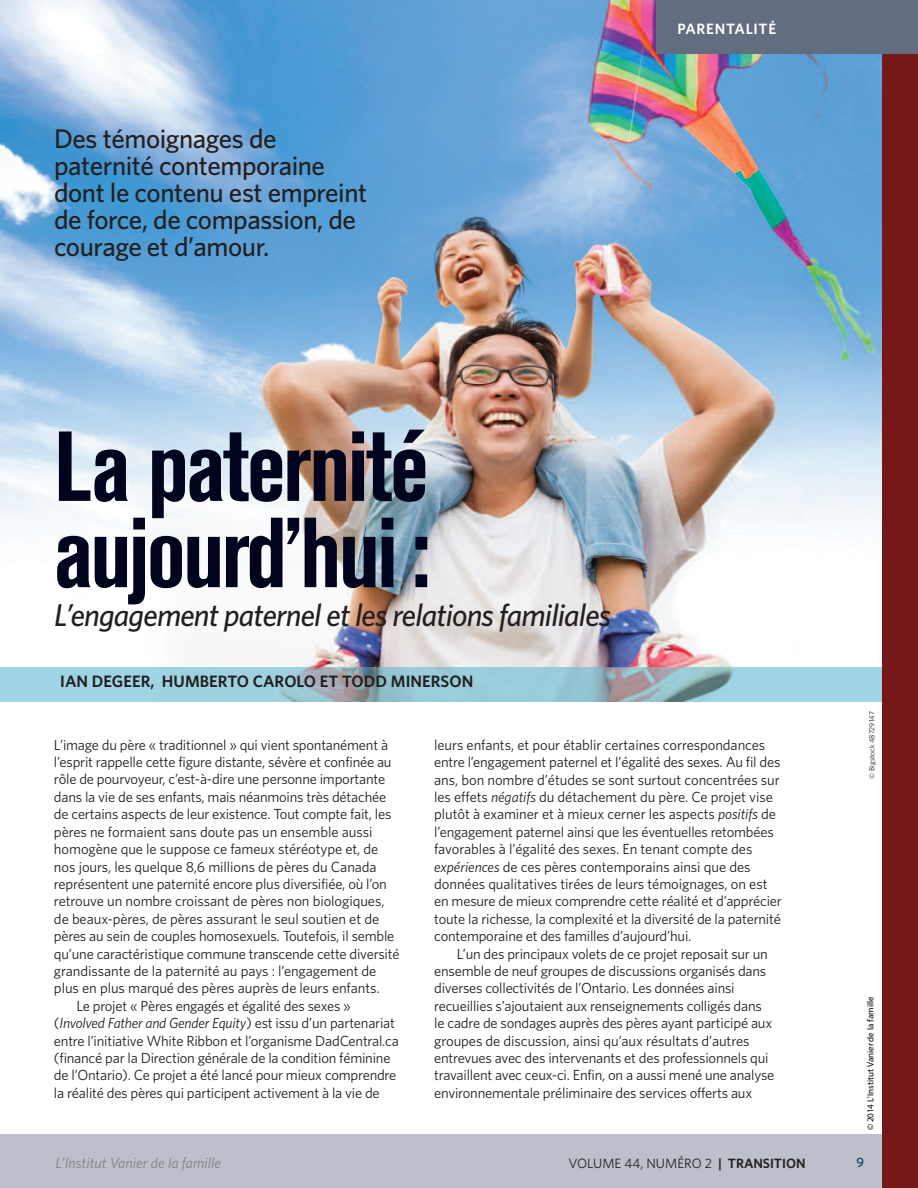
<style>
.page{position:relative;width:918px;height:1188px;background:#fff}
.page>*{position:absolute;margin:0;border:0;box-sizing:border-box;transform-origin:0 0}
.t1{font:700 condensed 98.25px/86.2px "Akzidenz Grotesk BE";letter-spacing:-.025em;color:#00041c}
.t2{font:italic 500 31.5px "Whitney";letter-spacing:-.025em;color:#231f20}
.t3{font:500 27px/27px "Whitney";letter-spacing:-.015em;color:#231f20}
.t4{font:600 16.5px "Whitney";letter-spacing:.005em;color:#231f20}
.t5{font:italic 15px "Whitney";color:#808285}
.t6{font:600 15px "Whitney";letter-spacing:.05em;color:#fff}
.t7{font:14.7px/17.4px "Whitney";letter-spacing:-.015em;color:#231f20}
.t8{font:italic 14.7px "Whitney";letter-spacing:-.015em;color:#231f20}
.t9{font:13.5px "Whitney";color:#231f20}
.t10{font:500 13.5px "Whitney";color:#003f61}
.t11{font:9px "Myriad Pro";color:#000}
.t12{font:7.5px "Whitney";color:#231f20}
.s1{font-style:normal}
.s2{font-style:italic}
.s3{font-weight:600}
</style>
<div class="page">
<div style="left:0;top:1134px;width:901px;height:54px;background:#bcc0ca"></div>
<img style="left:0;top:0;width:882px;height:667px">
<div style="left:882px;top:0;width:36px;height:1188px;background:#771818"></div>
<div style="left:656px;top:0;width:262px;height:54px;background:#626d7f"></div>
<img style="left:0;top:667px;width:882px;height:35px">
<h3 class="t3" style="left:54px;top:125px;width:315px">Des témoignages de paternité contemporaine dont le contenu est empreint de force, de compassion, de courage et d’amour.</h3>
<h1 class="t1" style="left:54px;top:432px;width:378px">La paternité aujourd’hui:</h1>
<h2 class="t2" style="left:54px;top:596px;width:559px">L’engagement paternel et les relations familiales</h2>
<p class="t4" style="left:60px;top:672px;width:415px">IAN DEGEER, HUMBERTO CAROLO ET TODD MINERSON</p>
<p class="t6" style="left:677px;top:21px;width:100px">PARENTALITÉ</p>
<p class="t7" style="left:54px;top:736px;width:336px">L’image du père « traditionnel » qui vient spontanément à</p>
<p class="t7" style="left:54px;top:753px;width:339px">l’esprit rappelle cette figure distante, sévère et confinée au</p>
<p class="t7" style="left:54px;top:771px;width:333px">rôle de pourvoyeur, c’est-à-dire une personne importante</p>
<p class="t7" style="left:54px;top:788px;width:334px">dans la vie de ses enfants, mais néanmoins très détachée</p>
<p class="t7" style="left:54px;top:806px;width:339px">de certains aspects de leur existence. Tout compte fait, les</p>
<p class="t7" style="left:54px;top:823px;width:320px">pères ne formaient sans doute pas un ensemble aussi</p>
<p class="t7" style="left:54px;top:840px;width:326px">homogène que le suppose ce fameux stéréotype et, de</p>
<p class="t7" style="left:54px;top:858px;width:324px">nos jours, les quelque 8,6 millions de pères du Canada</p>
<p class="t7" style="left:54px;top:875px;width:334px">représentent une paternité encore plus diversifiée, où l’on</p>
<p class="t7" style="left:54px;top:893px;width:332px">retrouve un nombre croissant de pères non biologiques,</p>
<p class="t7" style="left:54px;top:910px;width:327px">de beaux-pères, de pères assurant le seul soutien et de</p>
<p class="t7" style="left:54px;top:927px;width:342px">pères au sein de couples homosexuels. Toutefois, il semble</p>
<p class="t7" style="left:54px;top:945px;width:347px">qu’une caractéristique commune transcende cette diversité</p>
<p class="t7" style="left:54px;top:962px;width:324px">grandissante de la paternité au pays : l’engagement de</p>
<p class="t7" style="left:54px;top:980px;width:327px">plus en plus marqué des pères auprès de leurs enfants.</p>
<p class="t7" style="left:76px;top:997px;width:276px">Le projet « Pères engagés et égalité des sexes »</p>
<p class="t8" style="left:54px;top:1014px;width:342px"><span class="s1">(</span>Involved Father and Gender Equity<span class="s1">) est issu d’un partenariat</span></p>
<p class="t7" style="left:54px;top:1032px;width:346px">entre l’initiative White Ribbon et l’organisme DadCentral.ca</p>
<p class="t7" style="left:54px;top:1049px;width:338px">(financé par la Direction générale de la condition féminine</p>
<p class="t7" style="left:54px;top:1067px;width:344px">de l’Ontario). Ce projet a été lancé pour mieux comprendre</p>
<p class="t7" style="left:54px;top:1084px;width:327px">la réalité des pères qui participent activement à la vie de</p>
<p class="t7" style="left:434px;top:736px;width:349px">leurs enfants, et pour établir certaines correspondances entre l’engagement paternel et l’égalité des sexes. Au fil des ans, bon nombre d’études se sont surtout concentrées sur les effets <span class="s2">négatifs</span> du détachement du père. Ce projet vise plutôt à examiner et à mieux cerner les aspects <span class="s2">positifs</span> de l’engagement paternel ainsi que les éventuelles retombées favorables à l’égalité des sexes. En tenant compte des <span class="s2">expériences</span> de ces pères contemporains ainsi que des données qualitatives tirées de leurs témoignages, on est en mesure de mieux comprendre cette réalité et d’apprécier toute la richesse, la complexité et la diversité de la paternité contemporaine et des familles d’aujourd’hui.</p>
<p class="t7" style="left:434px;top:945px;width:342px;text-indent:22px">L’un des principaux volets de ce projet reposait sur un ensemble de neuf groupes de discussions organisés dans diverses collectivités de l’Ontario. Les données ainsi recueillies s’ajoutaient aux renseignements colligés dans le cadre de sondages auprès des pères ayant participé aux groupes de discussion, ainsi qu’aux résultats d’autres entrevues avec des intervenants et des professionnels qui travaillent avec ceux-ci. Enfin, on a aussi mené une analyse environnementale préliminaire des services offerts aux</p>
<p class="t12" style="left:868px;top:779px;width:69px;rotate:-90deg">© Bigstock 48729147</p>
<p class="t11" style="left:865px;top:1130px;width:135px;rotate:-90deg">© 2014 L'Institut Vanier de la famille</p>
<p class="t5" style="left:56px;top:1155px;width:167px">L’Institut Vanier de la famille</p>
<p class="t9" style="left:568px;top:1156px;width:239px">VOLUME 44, NUMÉRO 2 <span class="s3">| TRANSITION</span></p>
<p class="t10" style="left:856px;top:1155px;width:9px">9</p>
</div>
